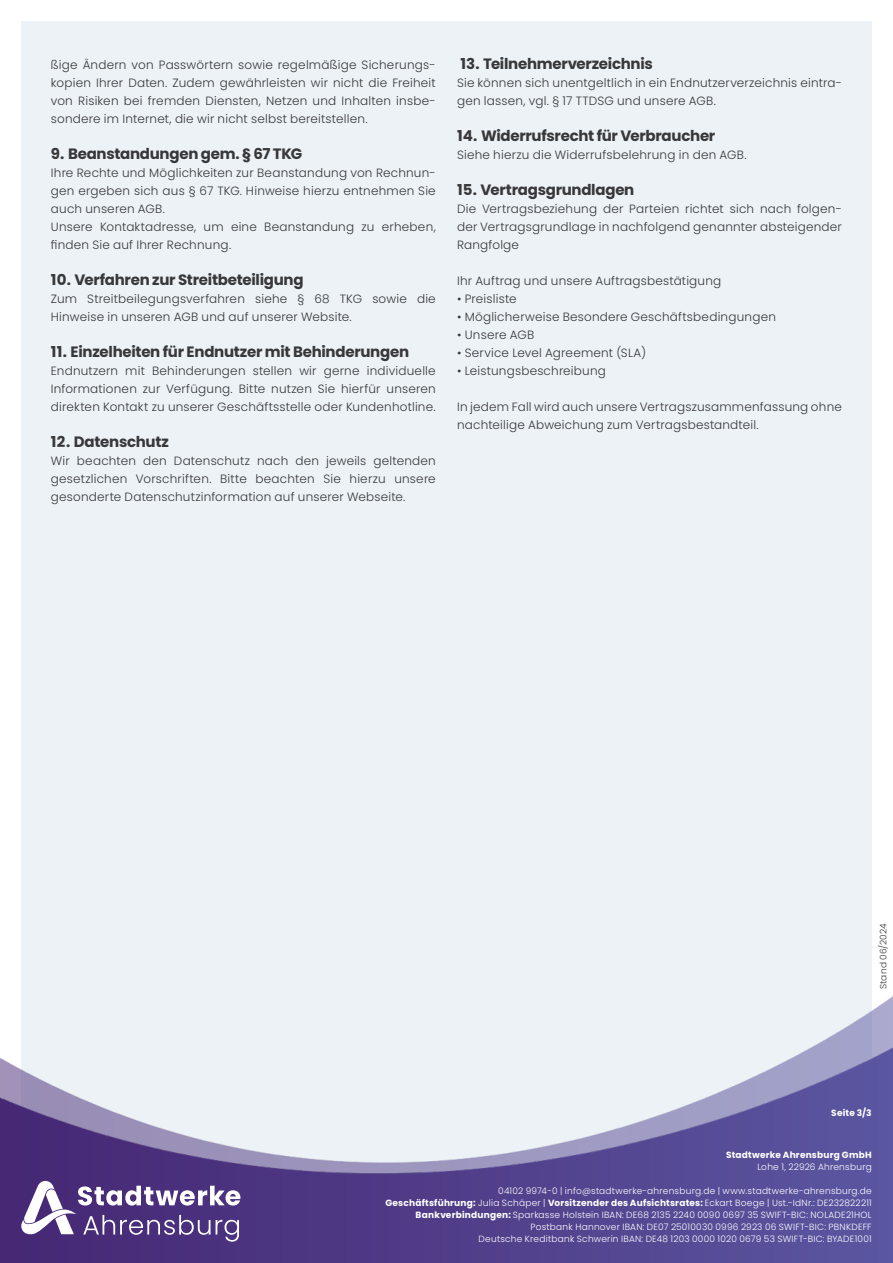
<style>
.page{position:relative;width:893px;height:1263px;background:#fff}
.page>*{position:absolute;margin:0;border:0;box-sizing:border-box;transform-origin:0 0}
.t1{font:700 15px "Poppins";letter-spacing:-.02em;color:#38383a}
.t2{font:300 12px/18px "Poppins";letter-spacing:.015em;color:#38383a;text-align:justify}
.t3{font:300 9px/12px "Poppins";letter-spacing:.025em;color:#fff;text-align:right}
.t4{font:700 9px "Poppins";letter-spacing:.02em;color:#fff}
.t5{font:300 9px "Poppins";letter-spacing:.02em;color:#38383a}
.s1{font-weight:700}
</style>
<div class="page">
<div style="left:21px;top:21px;width:851px;height:1221px;background:#ecf2f6"></div>
<img style="left:817px;top:996px;width:76px;height:48px">
<img style="left:0;top:1044px;width:893px;height:219px">
<svg style="left:21px;top:1181px;width:219px;height:61px;background:#7a669e"></svg>
<p class="t2" style="left:51px;top:56px;width:386px">ßige Ändern von Passwörtern sowie regelmäßige Sicherungs&shy;kopien Ihrer Daten. Zudem gewährleisten wir nicht die Freiheit von Risiken bei fremden Diensten, Netzen und Inhalten insbe&shy;sondere im Internet, die wir nicht selbst bereitstellen.</p>
<p class="t1" style="left:51px;top:145px;width:253px">9. Beanstandungen gem. § 67 TKG</p>
<p class="t2" style="left:51px;top:164px;width:386px;text-align:left">Ihre Rechte und Möglichkeiten zur Beanstandung von Rechnun&shy;gen ergeben sich aus § 67 TKG. Hinweise hierzu entnehmen Sie auch unseren AGB.<br>Unsere Kontaktadresse, um eine Beanstandung zu erheben, finden Sie auf Ihrer Rechnung.</p>
<p class="t1" style="left:51px;top:271px;width:254px">10. Verfahren zur Streitbeteiligung</p>
<p class="t2" style="left:51px;top:290px;width:386px">Zum Streitbeilegungsverfahren siehe § 68 TKG sowie die<br>Hinweise in unseren AGB und auf unserer Website.</p>
<p class="t1" style="left:51px;top:343px;width:360px">11. Einzelheiten für Endnutzer mit Behinderungen</p>
<p class="t2" style="left:51px;top:362px;width:386px">Endnutzern mit Behinderungen stellen wir gerne individuelle Informationen zur Verfügung. Bitte nutzen Sie hierfür unseren direkten Kontakt zu unserer Geschäftsstelle oder Kundenhotline.</p>
<p class="t1" style="left:51px;top:433px;width:120px">12. Datenschutz</p>
<p class="t2" style="left:51px;top:452px;width:386px">Wir beachten den Datenschutz nach den jeweils geltenden gesetzlichen Vorschriften. Bitte beachten Sie hierzu unsere gesonderte Datenschutzinformation auf unserer Webseite.</p>
<p class="t1" style="left:460px;top:55px;width:194px">13. Teilnehmerverzeichnis</p>
<p class="t2" style="left:457px;top:74px;width:386px">Sie können sich unentgeltlich in ein Endnutzerverzeichnis eintra&shy;gen lassen, vgl. § 17 TTDSG und unsere AGB.</p>
<p class="t1" style="left:457px;top:127px;width:260px">14. Widerrufsrecht für Verbraucher</p>
<p class="t2" style="left:457px;top:146px;width:291px">Siehe hierzu die Widerrufsbelehrung in den AGB.</p>
<p class="t1" style="left:457px;top:181px;width:179px">15. Vertragsgrundlagen</p>
<p class="t2" style="left:457px;top:200px;width:386px">Die Vertragsbeziehung der Parteien richtet sich nach folgen&shy;der Vertragsgrundlage in nachfolgend genannter absteigender Rangfolge</p>
<p class="t2" style="left:457px;top:272px;width:266px">Ihr Auftrag und unsere Auftragsbestätigung</p>
<p class="t2" style="left:457px;top:290px;width:61px">• Preisliste</p>
<p class="t2" style="left:457px;top:308px;width:320px">• Möglicherweise Besondere Geschäftsbedingungen</p>
<p class="t2" style="left:457px;top:326px;width:79px">• Unsere AGB</p>
<p class="t2" style="left:457px;top:344px;width:190px">• Service Level Agreement (SLA)</p>
<p class="t2" style="left:457px;top:362px;width:150px">• Leistungsbeschreibung</p>
<p class="t2" style="left:457px;top:398px;width:386px">In jedem Fall wird auch unsere Vertragszusammenfassung ohne nachteilige Abweichung zum Vertragsbestandteil.</p>
<p class="t5" style="left:878px;top:989px;width:68px;rotate:-90deg">Stand 06/2024</p>
<p class="t4" style="left:831px;top:1108px;width:42px">Seite 3/3</p>
<p class="t4" style="left:726px;top:1149px;width:147px">Stadtwerke Ahrensburg GmbH</p>
<p class="t3" style="left:757px;top:1160px;width:116px">Lohe 1, 22926 Ahrensburg</p>
<p class="t3" style="left:385px;top:1184px;width:488px">04102 9974-0 | info@stadtwerke-ahrensburg.de | www.stadtwerke-ahrensburg.de<br><span class="s1">Geschäftsführung:</span> Julia Schäper | <span class="s1">Vorsitzender des Aufsichtsrates:</span> Eckart Boege | Ust.-IdNr.: DE232822211<br><span class="s1">Bankverbindungen:</span> Sparkasse Holstein IBAN: DE68 2135 2240 0090 0697 35 SWIFT-BIC: NOLADE21HOL Postbank Hannover IBAN: DE07 25010030 0996 2923 06 SWIFT-BIC: PBNKDEFF<br>Deutsche Kreditbank Schwerin IBAN: DE48 1203 0000 1020 0679 53 SWIFT-BIC: BYADE1001</p>
</div>
